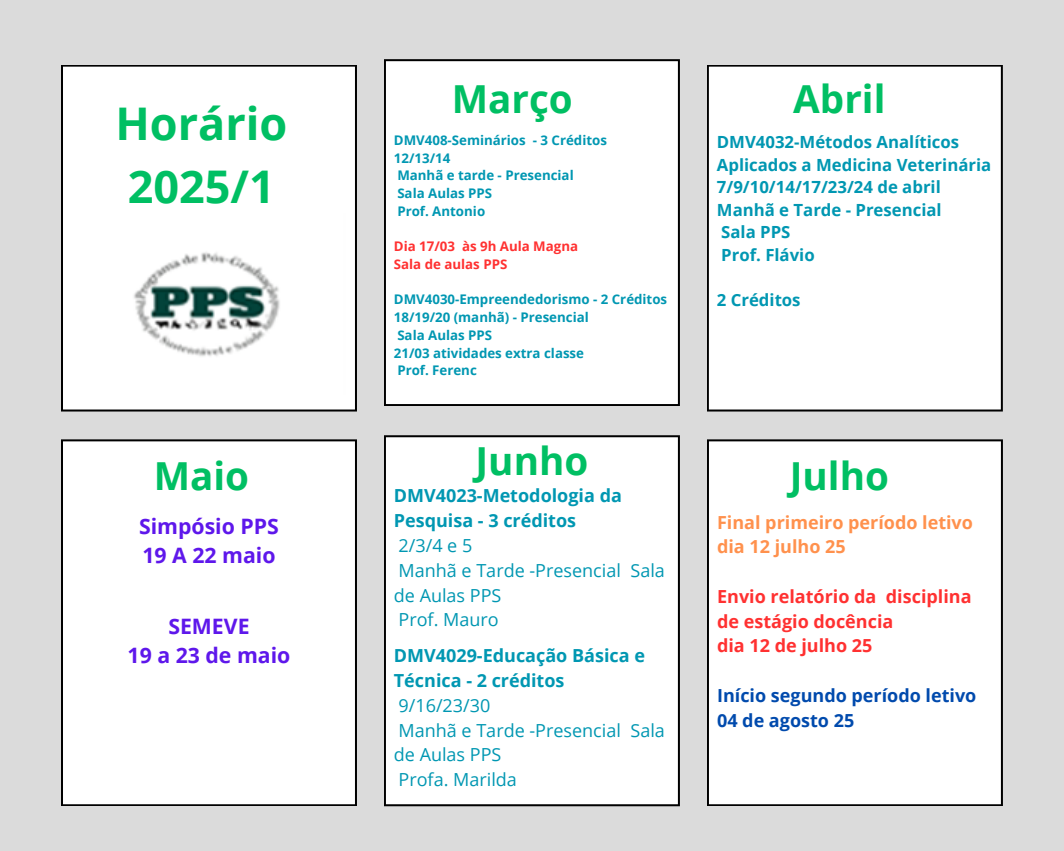
<style>
.page{position:relative;width:1064px;height:851px;background:#fff}
.page>*{position:absolute;margin:0;border:0;box-sizing:border-box;transform-origin:0 0}
.t1{font:700 45px/63px "Open Sans";color:#00bf63}
.t2{font:700 38.55px "Open Sans";color:#00bf63}
.t3{font:700 21.3px/29.2px "Open Sans";color:#5e17eb}
.t4{font:18px/24.8px "Open Sans";color:#0097b2}
.t5{font:700 18px/24.8px "Open Sans";color:#ff3131}
.t6{font:700 18px/24.8px "Open Sans";color:#ff914d}
.t7{font:700 18px/24.8px "Open Sans";color:#004aad}
.t8{font:700 16.8px/22.5px "Open Sans";color:#0097b2}
.t9{font:700 13.35px "Open Sans";color:#0097b2}
.t10{font:700 13.35px "Open Sans";color:#ff3131}
.s1{font-weight:700}
</style>
<div class="page">
<div style="left:0;top:0;width:1063px;height:850px;background:#dbdbdb"></div>
<div style="left:61px;top:439px;width:296px;height:367px;background:#fff"></div>
<div style="left:61px;top:65px;width:296px;height:346px;background:#fff"></div>
<div style="left:384px;top:435px;width:295px;height:371px;background:#fff"></div>
<div style="left:384px;top:59px;width:295px;height:347px;background:#fff"></div>
<div style="left:707px;top:439px;width:295px;height:367px;background:#fff"></div>
<div style="left:707px;top:65px;width:295px;height:346px;background:#fff"></div>
<img style="left:71px;top:213px;width:276px;height:181px">
<h1 class="t1" style="left:115px;top:91px;width:173px">Horário<br>2025/1</h1>
<h5 class="t2" style="left:154px;top:449px;width:97px">Maio</h5>
<p class="t3" style="left:139px;top:510px;width:141px">Simpósio PPS<br>19 A 22 maio</p>
<h2 class="t3" style="left:127px;top:610px;width:164px;text-align:center">SEMEVE<br>19 a 23 de maio</h2>
<p class="t2" style="left:451px;top:71px;width:122px">Março</p>
<p class="t2" style="left:793px;top:71px;width:94px">Abril</p>
<p class="t8" style="left:716px;top:130px;width:276px">DMV4032-Métodos Analíticos<br>Aplicados a Medicina Veterinária<br>7/9/10/14/17/23/24 de abril<br>Manhã e Tarde - Presencial<br>Sala PPS<br>Prof. Flávio</p>
<p class="t8" style="left:716px;top:288px;width:85px">2 Créditos</p>
<p class="t9" style="left:394px;top:131px;width:214px">DMV408-Seminários - 3 Créditos</p>
<h2 class="t9" style="left:394px;top:148px;width:58px">12/13/14</h2>
<h3 class="t9" style="left:397px;top:166px;width:178px">Manhã e tarde - Presencial</h3>
<h3 class="t9" style="left:397px;top:184px;width:96px">Sala Aulas PPS</h3>
<h2 class="t9" style="left:397px;top:201px;width:89px">Prof. Antonio</h2>
<p class="t10" style="left:394px;top:237px;width:186px">Dia 17/03 às 9h Aula Magna</p>
<p class="t10" style="left:394px;top:255px;width:115px">Sala de aulas PPS</p>
<p class="t9" style="left:394px;top:290px;width:275px">DMV4030-Empreendedorismo - 2 Créditos</p>
<p class="t9" style="left:394px;top:308px;width:196px">18/19/20 (manhã) - Presencial</p>
<p class="t9" style="left:397px;top:325px;width:96px">Sala Aulas PPS</p>
<p class="t9" style="left:394px;top:343px;width:192px">21/03 atividades extra classe</p>
<p class="t9" style="left:397px;top:361px;width:81px">Prof. Ferenc</p>
<h5 class="t2" style="left:475px;top:434px;width:114px">Junho</h5>
<h2 class="t4" style="left:394px;top:483px;width:272px"><span class="s1">DMV4023-Metodologia da<br>Pesquisa - 3 créditos<br></span>2/3/4 e 5<br>Manhã e Tarde -Presencial Sala de Aulas PPS<br>Prof. Mauro</h2>
<h4 class="t4" style="left:394px;top:643px;width:272px"><span class="s1">DMV4029-Educação Básica e<br>Técnica - 2 créditos<br></span>9/16/23/30<br>Manhã e Tarde -Presencial Sala de Aulas PPS<br>Profa. Marilda</h4>
<h4 class="t2" style="left:789px;top:449px;width:101px">Julho</h4>
<h4 class="t6" style="left:716px;top:509px;width:257px">Final primeiro período letivo dia 12 julho 25</h4>
<h2 class="t5" style="left:716px;top:583px;width:256px">Envio relatório da disciplina de estágio docência<br>dia 12 de julho 25</h2>
<h4 class="t7" style="left:716px;top:682px;width:261px">Início segundo período letivo<br>04 de agosto 25</h4>
</div>
